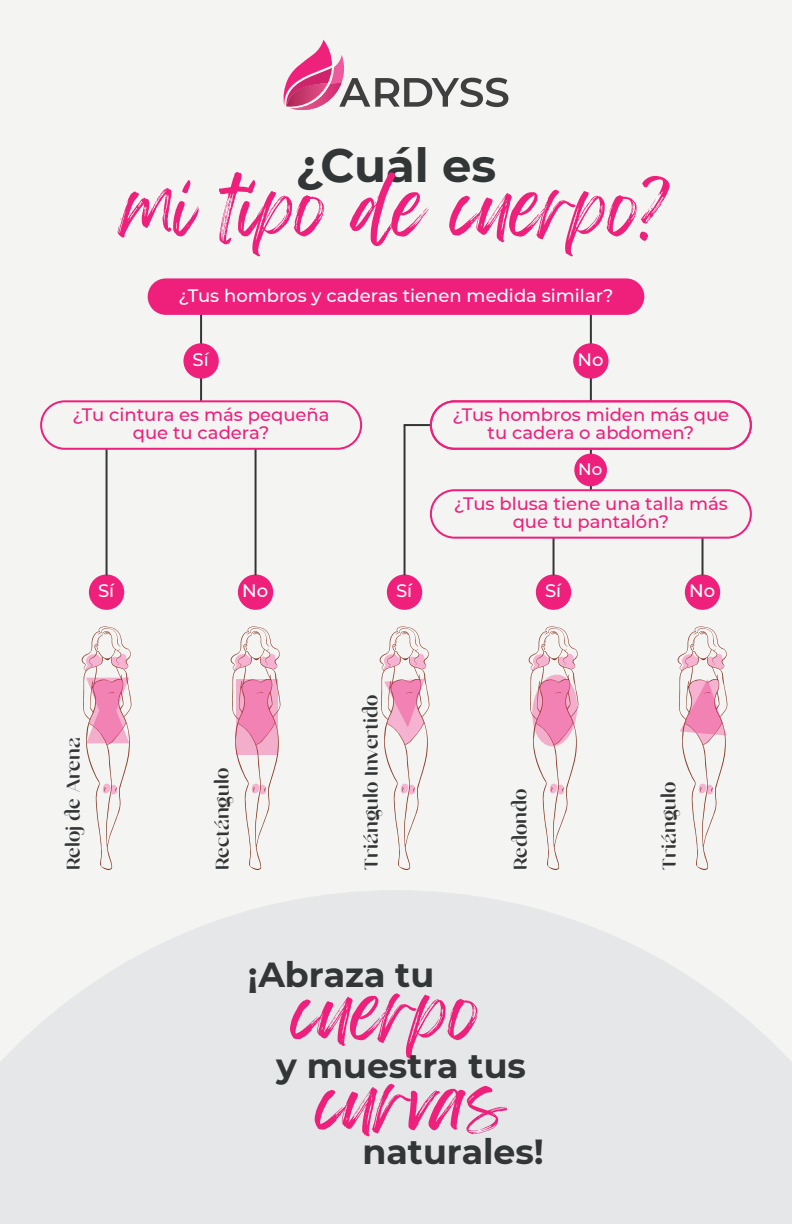
<style>
.page{position:relative;width:792px;height:1224px;background:#fff}
.page>*{position:absolute;margin:0;border:0;box-sizing:border-box;transform-origin:0 0}
.t1{font:69.8px "Feeling Passionate";color:#ee207b}
.t2{font:700 46.6px "Montserrat";color:#333637}
.t3{font:700 34.8px "Montserrat";color:#333637}
.t4{font:23.4px "Monea Alegante";color:#333637}
.t5{font:500 18px/17.8px "Montserrat";color:#ee207b;text-align:center}
.t6{font:500 18px "Montserrat";color:#fff}
.t7{font:500 16.6px "Montserrat";color:#fff}
</style>
<div class="page">
<div style="left:0;top:1px;width:792px;height:1221px;background:#f4f4f3"></div>
<svg style="left:0;top:890px;width:792px;height:334px;fill:#e6e7e9"></svg>
<hr style="left:590px;top:315px;width:2px;height:175px;background:#333637">
<div style="left:431px;top:401px;width:320px;height:48px;background:#f4f4f3;border-radius:24px"></div>
<hr style="left:200px;top:315px;width:2px;height:86px;background:#333637">
<div style="left:148px;top:278px;width:496px;height:37px;background:#ee207b;border-radius:18px"></div>
<svg style="left:528px;top:626px;width:51px;height:244px"></svg>
<div style="left:536px;top:574px;width:35px;height:36px;background:#ee207b;border-radius:50%"></div>
<svg style="left:677px;top:626px;width:51px;height:244px"></svg>
<div style="left:685px;top:574px;width:35px;height:36px;background:#ee207b;border-radius:50%"></div>
<svg style="left:81px;top:626px;width:51px;height:244px"></svg>
<div style="left:89px;top:574px;width:35px;height:36px;background:#ee207b;border-radius:50%"></div>
<svg style="left:230px;top:626px;width:51px;height:244px"></svg>
<svg style="left:236px;top:680px;width:42px;height:75px;background:#ed90b7"></svg>
<div style="left:238px;top:574px;width:35px;height:36px;background:#ee207b;border-radius:50%"></div>
<svg style="left:379px;top:626px;width:51px;height:244px"></svg>
<div style="left:387px;top:574px;width:35px;height:36px;background:#ee207b;border-radius:50%"></div>
<div style="left:573px;top:343px;width:36px;height:36px;background:#ee207b;border-radius:50%"></div>
<div style="left:183px;top:343px;width:36px;height:36px;background:#ee207b;border-radius:50%"></div>
<hr style="left:553px;top:538px;width:2px;height:36px;background:#333637">
<hr style="left:404px;top:425px;width:2px;height:149px;background:#333637">
<hr style="left:405px;top:424px;width:26px;height:2px;background:#333637">
<hr style="left:702px;top:538px;width:2px;height:36px;background:#333637">
<hr style="left:106px;top:449px;width:2px;height:125px;background:#333637">
<hr style="left:255px;top:449px;width:2px;height:125px;background:#333637">
<div style="left:574px;top:454px;width:33px;height:32px;background:#ee207b;border-radius:50%"></div>
<img style="left:291px;top:108px;width:24px;height:3px">
<img style="left:297px;top:107px;width:21px;height:1px">
<svg style="left:283px;top:40px;width:225px;height:67px"></svg>
<div style="left:430px;top:400px;width:322px;height:50px;border:2px solid #ee207b;border-radius:24px"></div>
<div style="left:40px;top:400px;width:322px;height:50px;border:2px solid #ee207b;border-radius:24px"></div>
<div style="left:430px;top:489px;width:322px;height:50px;border:2px solid #ee207b;border-radius:24px"></div>
<h2 class="t2" style="left:296px;top:132px;width:202px">¿Cuál es</h2>
<h1 class="t1" style="left:124px;top:151px;width:545px">mi tipo de cuerpo?</h1>
<p class="t6" style="left:178px;top:283px;width:437px">¿Tus hombros y caderas tienen medida similar?</p>
<p class="t6" style="left:193px;top:347px;width:18px">Sí</p>
<p class="t5" style="left:73px;top:405px;width:258px">¿Tu cintura es más pequeña que tu cadera?</p>
<p class="t6" style="left:98px;top:578px;width:18px">Sí</p>
<p class="t4" style="left:63px;top:870px;width:134px;rotate:-90deg">Reloj de Arena</p>
<p class="t6" style="left:242px;top:578px;width:28px">No</p>
<p class="t4" style="left:212px;top:870px;width:104px;rotate:-90deg">Rectángulo</p>
<p class="t6" style="left:396px;top:578px;width:18px">Sí</p>
<p class="t4" style="left:361px;top:870px;width:177px;rotate:-90deg">Triángulo Invertido</p>
<p class="t6" style="left:577px;top:347px;width:28px">No</p>
<p class="t5" style="left:453px;top:405px;width:278px">¿Tus hombros miden más que tu cadera o abdomen?</p>
<p class="t7" style="left:578px;top:457px;width:26px">No</p>
<p class="t5" style="left:454px;top:494px;width:276px">¿Tus blusa tiene una talla más que tu pantalón?</p>
<p class="t6" style="left:545px;top:578px;width:18px">Sí</p>
<p class="t4" style="left:510px;top:870px;width:83px;rotate:-90deg">Redondo</p>
<p class="t6" style="left:689px;top:578px;width:28px">No</p>
<p class="t4" style="left:659px;top:870px;width:90px;rotate:-90deg">Triángulo</p>
<h3 class="t3" style="left:248px;top:950px;width:188px">¡Abraza tu</h3>
<h1 class="t1" style="left:294px;top:954px;width:189px">cuerpo</h1>
<h3 class="t3" style="left:276px;top:1040px;width:251px">y muestra tus</h3>
<h1 class="t1" style="left:319px;top:1045px;width:189px">curvas</h1>
<h3 class="t3" style="left:362px;top:1127px;width:183px">naturales!</h3>
</div>
